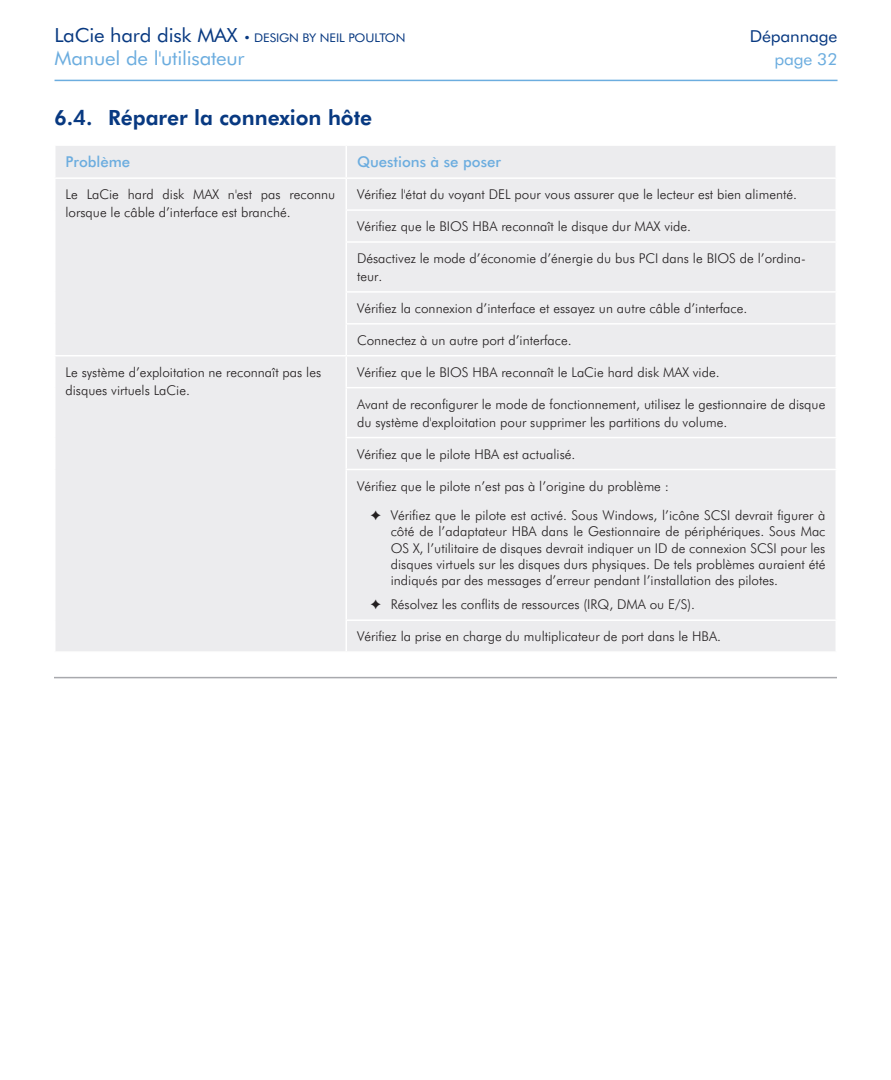
<style>
.page{position:relative;width:891px;height:1080px;background:#fff}
.page>*{position:absolute;margin:0;border:0;box-sizing:border-box;transform-origin:0 0}
._1_1_Heading{font:800 21px "Futura BT";color:#083981}
.t1{font:19.5px "Futura BT";letter-spacing:-.01em;color:#6caddf;scale:1.05 1}
.t2{font:16.5px "Futura BT";letter-spacing:-.01em;color:#083981;scale:1.05 1}
.t3{font:16.5px "Futura BT";letter-spacing:-.01em;color:#6caddf;scale:1.05 1}
._1_1_1_1__Heading__n{font:500 15px "Futura BT";color:#6caddf}
.Bullets{font:300 13.5px/18px "Futura BT";color:#231f20}
.t4{font:12px "Futura BT";letter-spacing:-.01em;color:#083981;scale:1.05 1}
.s1{font-size:19.5px}
</style>
<div class="page">
<hr style="left:55px;top:80px;width:783px;height:1px;background:#6caddf">
<hr style="left:54px;top:677px;width:783px;height:1px;background:#a8a9ad">
<div style="left:56px;top:146px;width:779px;height:505px;background:#ececee"></div>
<hr style="left:54px;top:177px;width:292px;height:2px;background:#fff">
<hr style="left:345px;top:146px;width:2px;height:31px;background:#fff">
<hr style="left:346px;top:177px;width:491px;height:2px;background:#fff">
<hr style="left:345px;top:179px;width:2px;height:30px;background:#fff">
<hr style="left:345px;top:211px;width:2px;height:30px;background:#fff">
<hr style="left:345px;top:209px;width:492px;height:2px;background:#fff">
<hr style="left:345px;top:243px;width:2px;height:48px;background:#fff">
<hr style="left:345px;top:241px;width:492px;height:2px;background:#fff">
<hr style="left:345px;top:293px;width:2px;height:30px;background:#fff">
<hr style="left:345px;top:291px;width:492px;height:2px;background:#fff">
<hr style="left:345px;top:325px;width:2px;height:30px;background:#fff">
<hr style="left:345px;top:323px;width:492px;height:2px;background:#fff">
<hr style="left:54px;top:355px;width:292px;height:1px;background:#fff">
<hr style="left:345px;top:356px;width:2px;height:31px;background:#fff">
<hr style="left:346px;top:355px;width:491px;height:1px;background:#fff">
<hr style="left:345px;top:388px;width:2px;height:49px;background:#fff">
<hr style="left:345px;top:387px;width:492px;height:1px;background:#fff">
<hr style="left:345px;top:438px;width:2px;height:31px;background:#fff">
<hr style="left:345px;top:437px;width:492px;height:1px;background:#fff">
<hr style="left:345px;top:470px;width:2px;height:149px;background:#fff">
<hr style="left:345px;top:469px;width:492px;height:1px;background:#fff">
<hr style="left:345px;top:621px;width:2px;height:30px;background:#fff">
<hr style="left:345px;top:619px;width:492px;height:2px;background:#fff">
<p class="t4" style="left:55px;top:30px;width:336px"><span class="s1">LaCie hard disk MAX</span> • DESIGN BY NEIL POULTON</p>
<p class="t2" style="left:750px;top:26px;width:85px">Dépannage</p>
<h2 class="t1" style="left:55px;top:47px;width:183px">Manuel de l'utilisateur</h2>
<p class="t3" style="left:774px;top:49px;width:62px">page 32</p>
<p class="_1_1_Heading" style="left:54px;top:105px;width:320px">6.4. Réparer la connexion hôte</p>
<p class="_1_1_1_1__Heading__n" style="left:66px;top:153px;width:66px">Problème</p>
<p class="_1_1_1_1__Heading__n" style="left:357px;top:153px;width:145px">Questions à se poser</p>
<p class="Bullets" style="left:66px;top:185px;width:271px">Le LaCie hard disk MAX n'est pas reconnu lorsque le câble d’interface est branché.</p>
<p class="Bullets" style="left:357px;top:185px;width:441px">Vérifiez l'état du voyant DEL pour vous assurer que le lecteur est bien alimenté.</p>
<p class="Bullets" style="left:357px;top:217px;width:336px">Vérifiez que le BIOS HBA reconnaît le disque dur MAX vide.</p>
<p class="Bullets" style="left:357px;top:249px;width:450px">Désactivez le mode d’économie d’énergie du bus PCI dans le BIOS de l’ordina&shy;teur.</p>
<p class="Bullets" style="left:357px;top:299px;width:392px">Vérifiez la connexion d’interface et essayez un autre câble d’interface.</p>
<p class="Bullets" style="left:357px;top:331px;width:216px">Connectez à un autre port d’interface.</p>
<p class="Bullets" style="left:66px;top:363px;width:257px">Le système d’exploitation ne reconnaît pas les disques virtuels LaCie.</p>
<p class="Bullets" style="left:357px;top:363px;width:364px">Vérifiez que le BIOS HBA reconnaît le LaCie hard disk MAX vide.</p>
<p class="Bullets" style="left:357px;top:395px;width:470px">Avant de reconfigurer le mode de fonctionnement, utilisez le gestionnaire de disque du système d'exploitation pour supprimer les partitions du volume.</p>
<p class="Bullets" style="left:357px;top:445px;width:220px">Vérifiez que le pilote HBA est actualisé.</p>
<p class="Bullets" style="left:357px;top:477px;width:314px">Vérifiez que le pilote n’est pas à l’origine du problème :</p>
<p class="Bullets" style="left:391px;top:507px;width:436px;line-height:16.2px;text-align:justify;text-indent:-20px">✦ Vérifiez que le pilote est activé. Sous Windows, l’icône SCSI devrait figurer à côté de l’adaptateur HBA dans le Gestionnaire de périphériques. Sous Mac OS X, l’utilitaire de disques devrait indiquer un ID de connexion SCSI pour les disques virtuels sur les disques durs physiques. De tels problèmes auraient été indiqués par des messages d’erreur pendant l’installation des pilotes.</p>
<p class="Bullets" style="left:371px;top:595px;width:326px">✦ Résolvez les conflits de ressources (IRQ, DMA ou E/S).</p>
<p class="Bullets" style="left:357px;top:627px;width:365px">Vérifiez la prise en charge du multiplicateur de port dans le HBA.</p>
</div>
